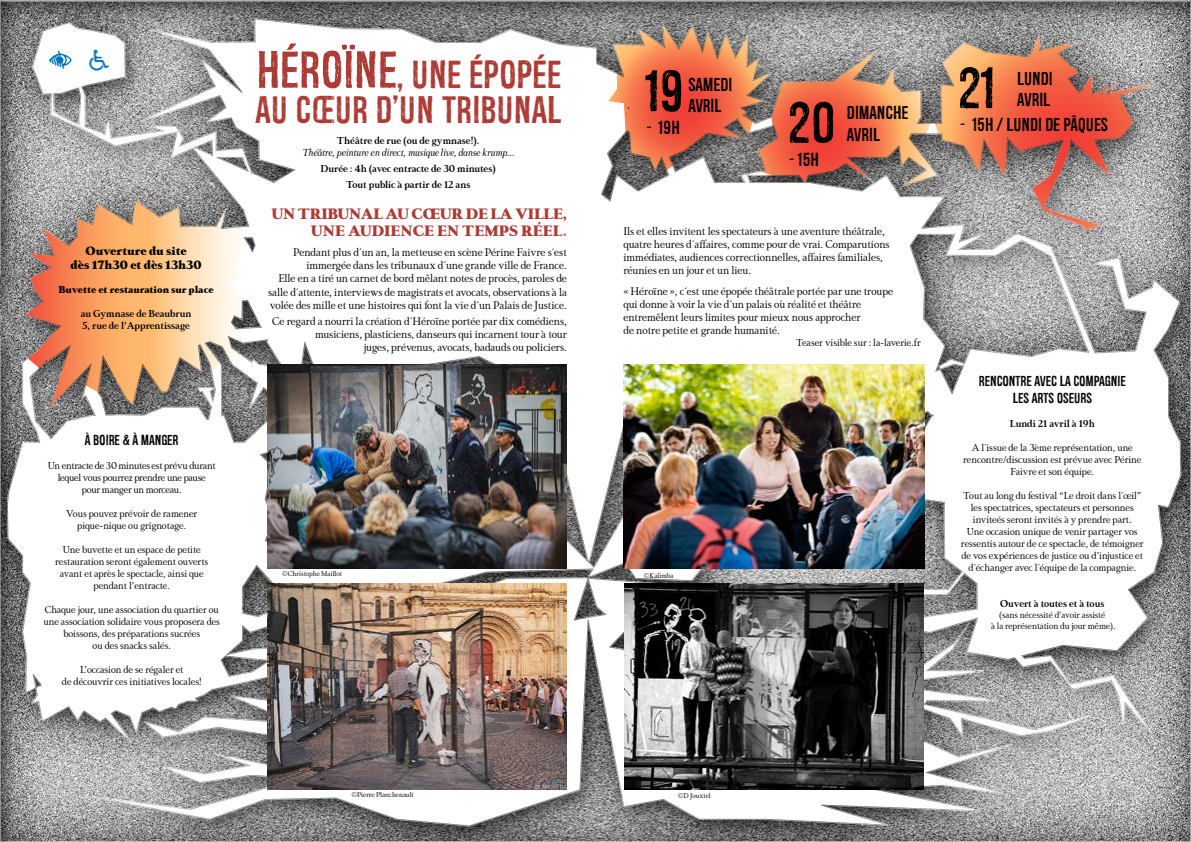
<style>
.page{position:relative;width:1191px;height:842px;background:#fff}
.page>*{position:absolute;margin:0;border:0;box-sizing:border-box;transform-origin:0 0}
.t1{font:56px "Redgar";color:#000}
.t2{font:38px "Redgar";color:#ac3b35}
.t3{font:37px "Redgar";letter-spacing:.01em;color:#ac3b35}
.t4{font:18px/21.6px "Redgar";color:#000}
.t5{font:900 15px/17px "LT Remark";letter-spacing:-.02em;color:#ac3b35;text-align:right}
.t6{font:14px/16.8px "Redgar";color:#000;text-align:center}
.t7{font:900 12px/14.4px "LT Remark";color:#000;text-align:center}
.t8{font:11px/13.2px "LT Remark";color:#000;text-align:right}
.t9{font:10px/12px "LT Remark";color:#000;text-align:center}
.t10{font:700 10px/12px "LT Remark";color:#000}
.t11{font:10px/12px "LT Remark";letter-spacing:-.02em;color:#000;text-align:center}
.t12{font:italic 10px "LT Remark";color:#000}
.t13{font:900 10px "LT Remark";color:#000}
.t14{font:9px/10.8px "LT Remark";color:#000;text-align:center}
.t15{font:7px "LT Remark";color:#000}
.s1{font-size:50px}
.s2{color:#f24b3a}
</style>
<div class="page">
<div style="left:0;top:0;width:1191px;height:842px;background:#000;opacity:.51"></div>
<img style="left:624px;top:365px;width:300px;height:204px">
<img style="left:268px;top:365px;width:299px;height:204px">
<img style="left:267px;top:584px;width:299px;height:206px">
<img style="left:624px;top:583px;width:299px;height:206px">
<img style="left:43px;top:43px;width:35px;height:34px">
<img style="left:81px;top:43px;width:34px;height:34px">
<p class="t7" style="left:71px;top:243px;width:133px">Ouverture du site<br>dès 17h30 et dès 13h30</p>
<p class="t13" style="left:58px;top:282px;width:157px">Buvette et restauration sur place</p>
<p class="t10" style="left:81px;top:307px;width:112px">au Gymnase de Beaubrun<br>5, rue de l’Apprentissage</p>
<p class="t6" style="left:85px;top:432px;width:95px">À BOIRE &amp; À MANGER</p>
<p class="t11" style="left:48px;top:459px;width:170px">Un entracte de 30 minutes est prévu durant lequel vous pourrez prendre une pause pour manger un morceau.</p>
<p class="t9" style="left:66px;top:507px;width:133px">Vous pouvez prévoir de ramener pique-nique ou grignotage.</p>
<p class="t9" style="left:55px;top:543px;width:155px">Une buvette et un espace de petite restauration seront également ouverts avant et après le spectacle, ainsi que pendant l’entracte.</p>
<p class="t9" style="left:43px;top:603px;width:178px">Chaque jour, une association du quartier ou une association solidaire vous proposera des boissons, des préparations sucrées<br>ou des snacks salés.</p>
<p class="t9" style="left:62px;top:663px;width:141px">L’occasion de se régaler et<br>de découvrir ces initiatives locales!</p>
<h2 class="t2" style="left:256px;top:53px;width:306px"><span class="s1">HÉROÏNE</span>, UNE ÉPOPÉE</h2>
<h3 class="t3" style="left:256px;top:89px;width:307px">AU CŒUR D’UN TRIBUNAL</h3>
<p class="t10" style="left:337px;top:133px;width:144px">Théâtre de rue (ou de gymnase!).</p>
<p class="t12" style="left:302px;top:145px;width:214px">Théâtre, peinture en direct, musique live, danse krump...</p>
<p class="t10" style="left:321px;top:159px;width:177px;line-height:16px;text-align:center">Durée : 4h (avec entracte de 30 minutes)<br>Tout public à partir de 12 ans</p>
<h3 class="t5" style="left:271px;top:204px;width:297px">UN TRIBUNAL AU CŒUR DE LA VILLE,<br>UNE AUDIENCE EN TEMPS RÉEL<span class="s2">.</span></h3>
<p class="t8" style="left:268px;top:245px;width:300px">Pendant plus d´un an, la metteuse en scène Périne Faivre s´est immergée dans les tribunaux d´une grande ville de France.<br>Elle en a tiré un carnet de bord mêlant notes de procès, paroles de salle d´attente, interviews de magistrats et avocats, observations à la volée des mille et une histoires qui font la vie d´un Palais de Justice.</p>
<p class="t8" style="left:272px;top:314px;width:296px">Ce regard a nourri la création d´Héroïne portée par dix comédiens, musiciens, plasticiens, danseurs qui incarnent tour à tour<br>juges, prévenus, avocats, badauds ou policiers.</p>
<h1 class="t1" style="left:645px;top:60px;width:41px">19</h1>
<h3 class="t4" style="left:688px;top:74px;width:45px">SAMEDI<br>AVRIL</h3>
<h3 class="t4" style="left:646px;top:117px;width:35px">- 19H</h3>
<h1 class="t1" style="left:958px;top:57px;width:39px">21</h1>
<h3 class="t4" style="left:1017px;top:67px;width:37px">LUNDI<br>AVRIL</h3>
<h1 class="t1" style="left:788px;top:92px;width:49px">20</h1>
<h3 class="t4" style="left:847px;top:102px;width:63px">DIMANCHE<br>AVRIL</h3>
<h3 class="t4" style="left:960px;top:114px;width:149px">- 15H / LUNDI DE PÂQUES</h3>
<h3 class="t4" style="left:789px;top:149px;width:31px">- 15H</h3>
<p class="t8" style="left:623px;top:224px;width:267px;text-align:left">Ils et elles invitent les spectateurs à une aventure théâtrale, quatre heures d´affaires, comme pour de vrai. Comparutions immédiates, audiences correctionnelles, affaires familiales, réunies en un jour et un lieu.</p>
<p class="t8" style="left:623px;top:284px;width:271px;text-align:left">« Héroïne », c´est une épopée théâtrale portée par une troupe qui donne à voir la vie d´un palais où réalité et théâtre entremêlent leurs limites pour mieux nous approcher<br>de notre petite et grande humanité.</p>
<p class="t9" style="left:796px;top:336px;width:126px">Teaser visible sur : la-laverie.fr</p>
<p class="t15" style="left:282px;top:569px;width:61px">©Christophe Maillot</p>
<p class="t15" style="left:643px;top:570px;width:31px">©Kalimba</p>
<p class="t6" style="left:978px;top:373px;width:149px">RENCONTRE AVEC LA COMPAGNIE<br>LES ARTS OSEURS</p>
<p class="t10" style="left:1009px;top:417px;width:86px">Lundi 21 avril à 19h</p>
<p class="t9" style="left:963px;top:441px;width:180px">A l´issue de la 3ème représentation, une rencontre/discussion est prévue avec Périne<br>Faivre et son équipe.</p>
<p class="t9" style="left:961px;top:489px;width:184px">Tout au long du festival “Le droit dans l´œil” les spectatrices, spectateurs et personnes inviteés seront invités à y prendre part.<br>Une occasion unique de venir partager vos ressentis autour de ce spectacle, de témoigner de vos expériences de justice ou d’injustice et d´échanger avec l´équipe de la compagnie.</p>
<p class="t10" style="left:1000px;top:597px;width:106px">Ouvert à toutes et à tous</p>
<p class="t14" style="left:991px;top:609px;width:126px">(sans nécessité d’avoir assisté<br>à la représentation du jour même).</p>
<p class="t15" style="left:351px;top:789px;width:64px">©Pierre Planchenault</p>
<p class="t15" style="left:677px;top:790px;width:35px">©D Jouxtel</p>
</div>
